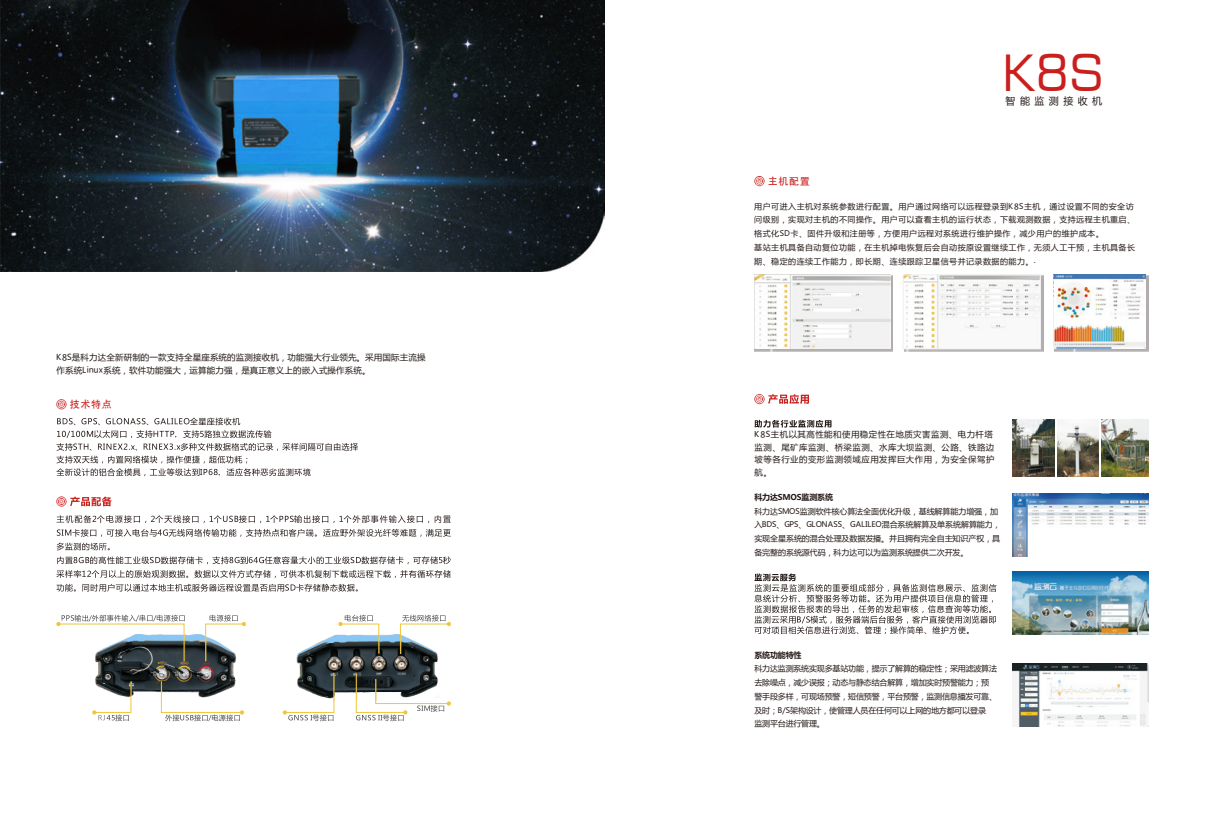
<style>
.page{position:relative;width:1208px;height:825px;background:#fff}
.page>*{position:absolute;margin:0;border:0;box-sizing:border-box;transform-origin:0 0}
.t1{font:49.7px "Square 721 BT";color:#c91f1d}
.t2{font:700 10px "Microsoft Ya Hei";letter-spacing:.06em;color:#c91f1d}
.t3{font:9.9px "Microsoft Ya Hei";letter-spacing:.45em;color:#221815}
.t4{font:8.5px/13px "Microsoft Ya Hei";letter-spacing:.015em;color:#221815}
.t5{font:8.4px/12.5px "Microsoft Ya Hei";letter-spacing:.06em;color:#221815}
.t6{font:8px/13.8px "Microsoft Ya Hei";letter-spacing:-.01em;color:#221815}
.t7{font:8px/13.8px "Microsoft Ya Hei";letter-spacing:.06em;color:#221815}
.t8{font:700 8px "Microsoft Ya Hei";letter-spacing:-.02em;color:#221815}
</style>
<div class="page">
<svg style="left:904px;top:276px;width:140px;height:76px"></svg>
<img style="left:905px;top:277px;width:133px;height:70px">
<div style="left:903px;top:275px;width:137px;height:74px;border:1px solid #efefef"></div>
<svg style="left:56px;top:418px;width:302px;height:58px"></svg>
<svg style="left:56px;top:515px;width:395px;height:77px"></svg>
<svg style="left:754px;top:275px;width:138px;height:77px"></svg>
<img style="left:754px;top:275px;width:136px;height:74px">
<div style="left:1054px;top:275px;width:94px;height:77px;background:linear-gradient(to right,#b4b1b0,#b0acab)"></div>
<img style="left:1053px;top:275px;width:92px;height:74px">
<svg style="left:754px;top:394px;width:55px;height:10px"></svg>
<svg style="left:754px;top:176px;width:10px;height:10px"></svg>
<svg style="left:56px;top:399px;width:11px;height:10px"></svg>
<svg style="left:56px;top:496px;width:56px;height:11px"></svg>
<img style="left:75px;top:614px;width:170px;height:108px">
<svg style="left:56px;top:615px;width:129px;height:47px"></svg>
<svg style="left:92px;top:681px;width:39px;height:40px"></svg>
<svg style="left:205px;top:615px;width:41px;height:47px"></svg>
<img style="left:282px;top:614px;width:156px;height:108px">
<svg style="left:283px;top:673px;width:51px;height:48px"></svg>
<svg style="left:356px;top:673px;width:95px;height:48px"></svg>
<svg style="left:338px;top:615px;width:41px;height:39px"></svg>
<svg style="left:400px;top:615px;width:51px;height:39px"></svg>
<img style="left:145px;top:682px;width:9px;height:7px">
<svg style="left:154px;top:681px;width:90px;height:40px"></svg>
<img style="left:0;top:0;width:604px;height:272px">
<svg style="left:754px;top:420px;width:77px;height:8px"></svg>
<svg style="left:754px;top:573px;width:242px;height:61px"></svg>
<img style="left:1012px;top:663px;width:136px;height:64px">
<img style="left:1012px;top:571px;width:136px;height:63px">
<img style="left:1012px;top:493px;width:136px;height:63px">
<img style="left:1012px;top:420px;width:43px;height:56px">
<img style="left:1057px;top:420px;width:42px;height:57px">
<img style="left:1101px;top:420px;width:47px;height:56px">
<p class="t4" style="left:57px;top:351px;width:370px">K8S是科力达全新研制的一款支持全星座系统的监测接收机，功能强大行业领先。采用国际主流操作系统Linux系统，软件功能强大，运算能力强，是真正意义上的嵌入式操作系统。</p>
<p class="t2" style="left:70px;top:398px;width:43px">技术特点</p>
<p class="t2" style="left:768px;top:175px;width:43px">主机配置</p>
<h1 class="t1" style="left:1001px;top:42px;width:104px">K8S</h1>
<p class="t3" style="left:1005px;top:94px;width:40px">智能监</p>
<p class="t3" style="left:1049px;top:94px;width:55px">测接收机</p>
<p class="t7" style="left:754px;top:199px;width:382px">用户可进入主机对系统参数进行配置。用户通过网络可以远程登录到K8S主机，通过设置不同的安全访问级别，实现对主机的不同操作。用户可以查看主机的运行状态，下载观测数据，支持远程主机重启、格式化SD卡、固件升级和注册等，方便用户远程对系统进行维护操作，减少用户的维护成本。<br>基站主机具备自动复位功能，在主机掉电恢复后会自动按原设置继续工作，无须人工干预，主机具备长期、稳定的连续工作能力，即长期、连续跟踪卫星信号并记录数据的能力。·</p>
<p class="t5" style="left:754px;top:429px;width:241px">K8S主机以其高性能和使用稳定性在地质灾害监测、电力杆塔监测、尾矿库监测、桥梁监测、水库大坝监测、公路、铁路边坡等各行业的变形监测领域应用发挥巨大作用，为安全保驾护航。</p>
<p class="t6" style="left:754px;top:504px;width:248px">科力达SMOS监测软件核心算法全面优化升级，基线解算能力增强，加入BDS、GPS、GLONASS、GALILEO混合系统解算及单系统解算能力，实现全星系统的混合处理及数据发播。并且拥有完全自主知识产权，具备完整的系统源代码，科力达可以为监测系统提供二次开发。</p>
<p class="t8" style="left:754px;top:492px;width:80px">科力达SMOS监测系统</p>
<p class="t8" style="left:754px;top:649px;width:49px">系统功能特性</p>
<p class="t6" style="left:754px;top:662px;width:244px">科力达监测系统实现多基站功能，提示了解算的稳定性；采用滤波算法去除噪点，减少误报；动态与静态结合解算，增加实时预警能力；预警手段多样，可现场预警，短信预警，平台预警，监测信息播发可靠、及时；B/S架构设计，使管理人员在任何可以上网的地方都可以登录<br>监测平台进行管理。</p>
</div>
